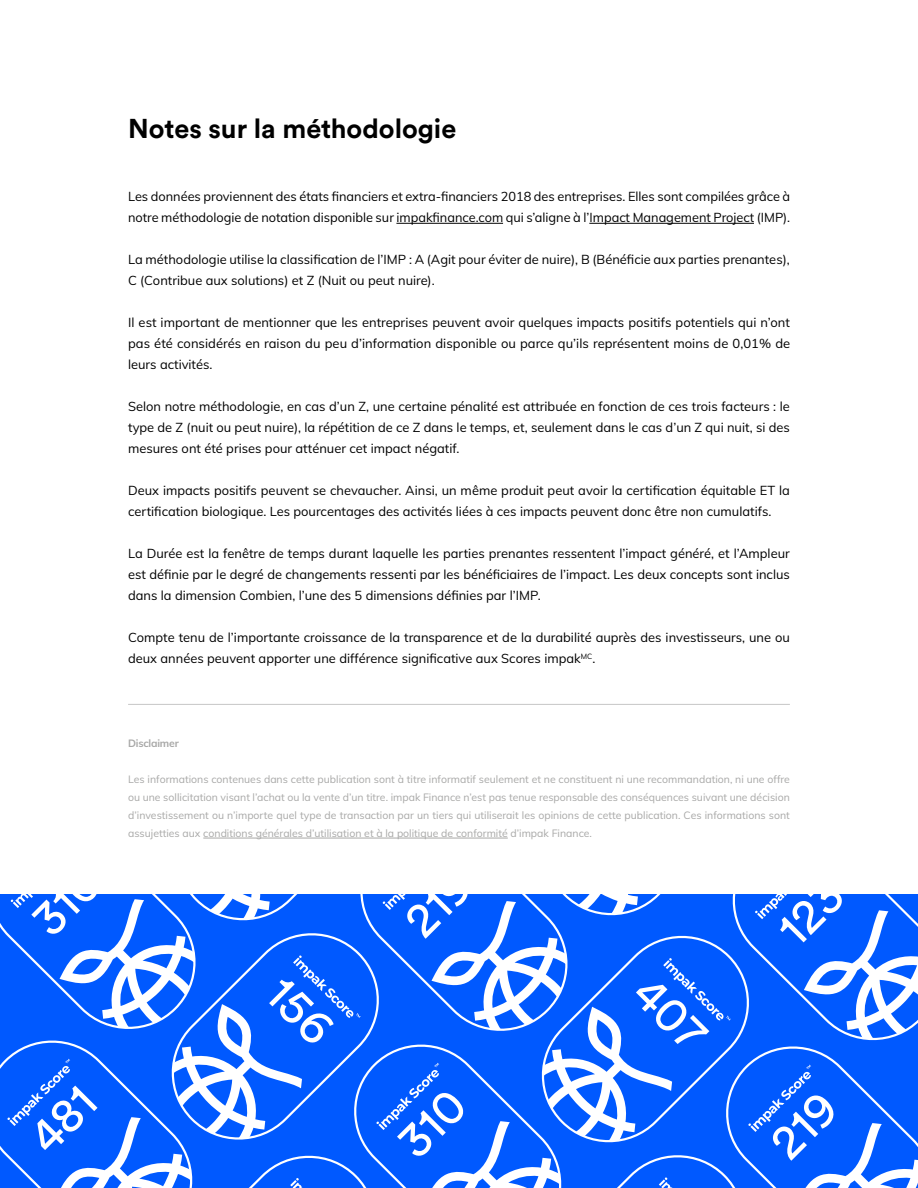
<style>
.page{position:relative;width:918px;height:1188px;background:#fff}
.page>*{position:absolute;margin:0;border:0;box-sizing:border-box;transform-origin:0 0}
.t1{font:700 27px "Circular Std";color:#000}
.t2{font:12.9px/21px "Muli";color:#000}
.t3{font:10.5px/18px "Muli";color:#a8a8a7;text-align:justify}
.t4{font:700 10.5px "Muli";letter-spacing:-.02em;color:#a8a8a7}
</style>
<div class="page">
<svg style="left:0;top:837px;width:918px;height:351px"></svg>
<hr style="left:128px;top:704px;width:662px;height:1px;background:#ccc">
<hr style="left:396px;top:223px;width:107px;height:1px;background:#000">
<hr style="left:589px;top:223px;width:165px;height:1px;background:#000">
<hr style="left:203px;top:838px;width:305px;height:1px;background:#a8a8a7">
<h1 class="t1" style="left:128px;top:111px;width:330px">Notes sur la méthodologie</h1>
<p class="t2" style="left:128px;top:185px;width:664px">Les données proviennent des états financiers et extra-financiers 2018 des entreprises. Elles sont compilées grâce à notre méthodologie de notation disponible sur impakfinance.com qui s’aligne à l’Impact Management Project (IMP).</p>
<p class="t2" style="left:128px;top:248px;width:663px">La méthodologie utilise la classification de l’IMP : A (Agit pour éviter de nuire), B (Bénéficie aux parties prenantes),<br>C (Contribue aux solutions) et Z (Nuit ou peut nuire).</p>
<p class="t2" style="left:128px;top:311px;width:664px;text-align:justify">Il est important de mentionner que les entreprises peuvent avoir quelques impacts positifs potentiels qui n’ont pas été considérés en raison du peu d’information disponible ou parce qu’ils représentent moins de 0,01% de leurs activités.</p>
<p class="t2" style="left:128px;top:395px;width:663px;text-align:justify">Selon notre méthodologie, en cas d’un Z, une certaine pénalité est attribuée en fonction de ces trois facteurs : le type de Z (nuit ou peut nuire), la répétition de ce Z dans le temps, et, seulement dans le cas d’un Z qui nuit, si des mesures ont été prises pour atténuer cet impact négatif.</p>
<p class="t2" style="left:128px;top:479px;width:663px">Deux impacts positifs peuvent se chevaucher. Ainsi, un même produit peut avoir la certification équitable ET la certification biologique. Les pourcentages des activités liées à ces impacts peuvent donc être non cumulatifs.</p>
<p class="t2" style="left:128px;top:542px;width:663px;text-align:justify">La Durée est la fenêtre de temps durant laquelle les parties prenantes ressentent l’impact généré, et l’Ampleur est définie par le degré de changements ressenti par les bénéficiaires de l’impact. Les deux concepts sont inclus dans la dimension Combien, l’une des 5 dimensions définies par l’IMP.</p>
<p class="t2" style="left:128px;top:626px;width:663px">Compte tenu de l’importante croissance de la transparence et de la durabilité auprès des investisseurs, une ou deux années peuvent apporter une différence significative aux Scores impak<sup>MC</sup>.</p>
<p class="t4" style="left:128px;top:736px;width:52px">Disclaimer</p>
<p class="t3" style="left:128px;top:770px;width:663px">Les informations contenues dans cette publication sont à titre informatif seulement et ne constituent ni une recommandation, ni une offre ou une sollicitation visant l’achat ou la vente d’un titre. impak Finance n’est pas tenue responsable des conséquences suivant une décision d’investissement ou n’importe quel type de transaction par un tiers qui utiliserait les opinions de cette publication. Ces informations sont assujetties aux conditions générales d’utilisation et à la politique de conformité d’impak Finance.</p>
</div>
